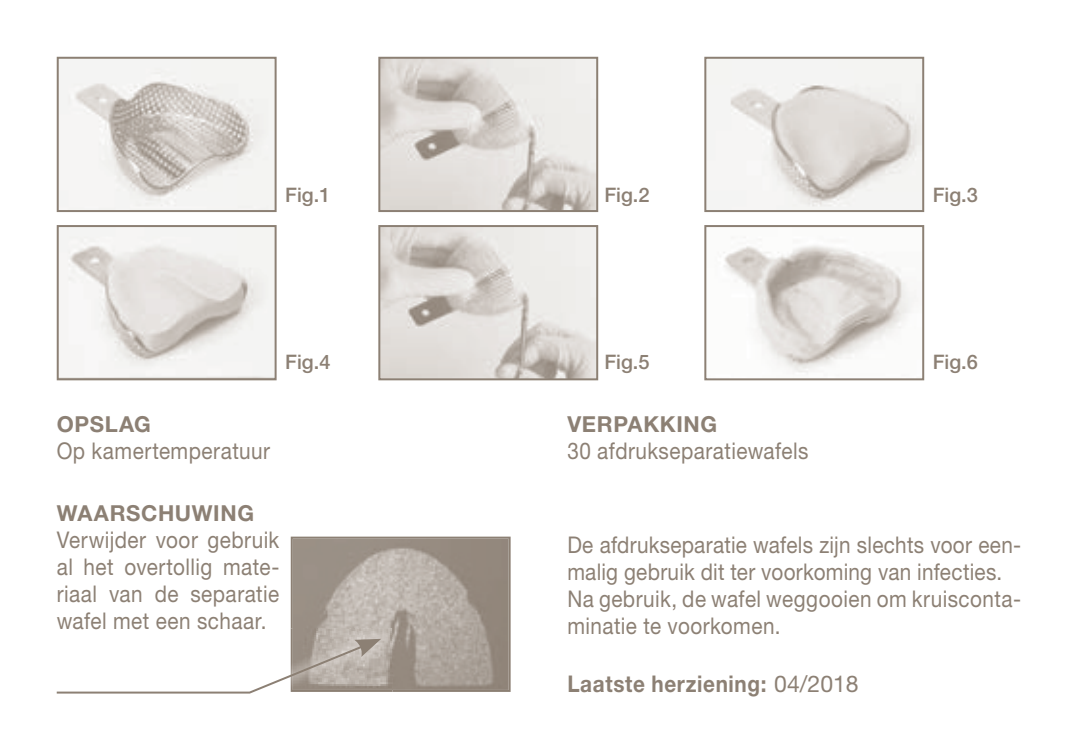
<style>
.page{position:relative;width:1078px;height:738px;background:#fff}
.page>*{position:absolute;margin:0;border:0;box-sizing:border-box;transform-origin:0 0}
.t1{font:23.2px/26.8px "Helvetica Neue LT Std";letter-spacing:.02em;color:#8c8074;scale:.9 1}
.t2{font:700 23.2px "Helvetica Neue LT Std";letter-spacing:.03em;color:#8c8074;scale:.9 1}
.t3{font:700 22px "Helvetica Neue LT Std";letter-spacing:.03em;color:#8c8074}
.t4{font:500 20px "Helvetica Neue LT Std";color:#8c8074}
.s1{font-family:"Helvetica Neue";font-weight:400}
</style>
<div class="page">
<img style="left:60px;top:60px;width:213px;height:149px">
<div style="left:57px;top:57px;width:219px;height:155px;border:2px solid #8c8074"></div>
<img style="left:381px;top:60px;width:214px;height:149px">
<div style="left:378px;top:57px;width:220px;height:155px;border:2px solid #8c8074"></div>
<img style="left:707px;top:60px;width:214px;height:149px">
<div style="left:704px;top:57px;width:220px;height:155px;border:2px solid #8c8074"></div>
<img style="left:60px;top:228px;width:213px;height:149px">
<div style="left:57px;top:225px;width:219px;height:155px;border:2px solid #8c8074"></div>
<img style="left:381px;top:228px;width:214px;height:149px">
<div style="left:378px;top:225px;width:220px;height:155px;border:2px solid #8c8074"></div>
<img style="left:720px;top:237px;width:198px;height:137px">
<div style="left:704px;top:225px;width:220px;height:155px;border:2px solid #8c8074"></div>
<svg style="left:291px;top:536px;width:219px;height:155px;background:#a69d94"></svg>
<img style="left:291px;top:628px;width:101px;height:63px">
<svg style="left:56px;top:638px;width:325px;height:56px"></svg>
<p class="t4" style="left:285px;top:183px;width:47px">Fig.1</p>
<p class="t4" style="left:604px;top:183px;width:47px">Fig.2</p>
<p class="t4" style="left:932px;top:183px;width:47px">Fig.3</p>
<p class="t4" style="left:285px;top:349px;width:47px">Fig.4</p>
<p class="t4" style="left:604px;top:349px;width:47px">Fig.5</p>
<p class="t4" style="left:932px;top:349px;width:47px">Fig.6</p>
<p class="t3" style="left:57px;top:415px;width:96px">OPSLAG</p>
<p class="t1" style="left:57px;top:439px;width:238px">Op kamertemperatuur</p>
<p class="t3" style="left:567px;top:415px;width:151px">VERPAKKING</p>
<p class="t1" style="left:567px;top:439px;width:269px">30 afdrukseparatiewafels</p>
<p class="t3" style="left:57px;top:504px;width:199px">WAARSCHUWING</p>
<p class="t1" style="left:57px;top:527px;width:249px;text-align:justify">Verwijder voor gebruik al het overtollig mate&shy;riaal van de separatie wafel met een schaar.</p>
<p class="t1" style="left:567px;top:533px;width:505px">De afdrukseparatie wafels zijn slechts voor een&shy;malig gebruik dit ter voorkoming van infecties.<br>Na gebruik, de wafel weggooien om kruisconta&shy;minatie te voorkomen.</p>
<p class="t2" style="left:567px;top:674px;width:325px">Laatste herziening: <span class="s1">04/2018</span></p>
</div>
